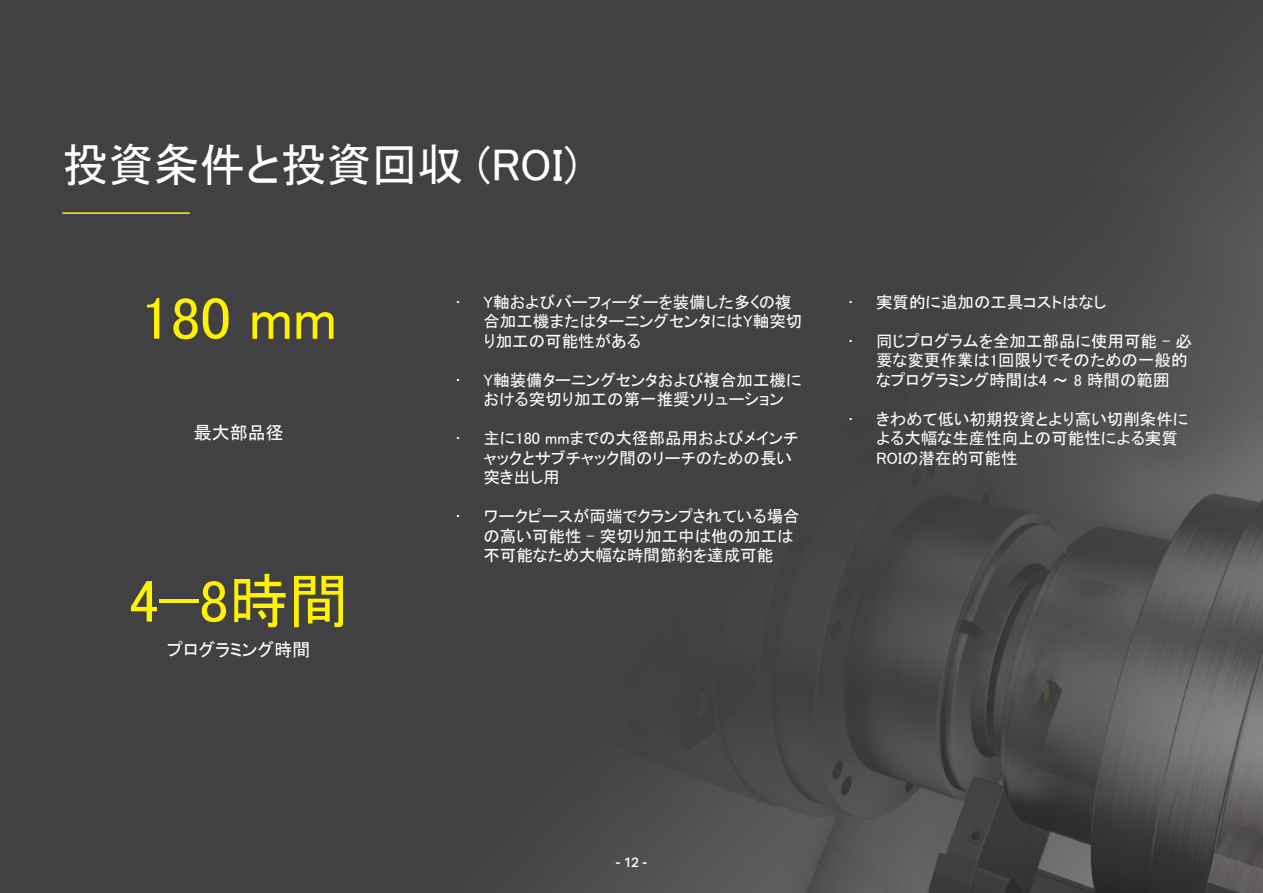
<style>
.page{position:relative;width:1263px;height:893px;background:#414042}
.page>*{position:absolute;margin:0;border:0;box-sizing:border-box;transform-origin:0 0}
.t1{font:60px "MS P Gothic";color:#fff200}
.t2{font:45.75px "MS P Gothic";color:#fff}
.t3{font:18px "MS P Gothic";color:#fff}
.t4{font:16.5px/19.5px "MS P Gothic";color:#fff}
.t5{font:500 13.5px "Aktiv Grotesk";color:#fff}
</style>
<div class="page">
<img style="left:565px;top:182px;width:698px;height:711px">
<h2 class="t2" style="left:62px;top:141px;width:517px">投資条件と投資回収 (ROI)</h2>
<h1 class="t1" style="left:141px;top:288px;width:198px">180 mm</h1>
<p class="t3" style="left:194px;top:424px;width:91px">最大部品径</p>
<h1 class="t1" style="left:129px;top:571px;width:222px">4−8時間</h1>
<p class="t3" style="left:167px;top:640px;width:145px">プログラミング時間</p>
<p class="t4" style="left:483px;top:292px;width:320px;text-indent:-27px">• Y軸およびバーフィーダーを装備した多くの複合加工機またはターニングセンタにはY軸突切り加工の可能性がある</p>
<p class="t4" style="left:456px;top:370px;width:347px;text-align:center">• Y軸装備ターニングセンタおよび複合加工機における突切り加工の第一推奨ソリューション</p>
<p class="t4" style="left:483px;top:429px;width:317px;text-indent:-27px">• 主に180 mmまでの大径部品用およびメインチャックとサブチャック間のリーチのための長い突き出し用</p>
<p class="t4" style="left:483px;top:507px;width:318px;text-indent:-27px">• ワークピースが両端でクランプされている場合の高い可能性 – 突切り加工中は他の加工は不可能なため大幅な時間節約を達成可能</p>
<p class="t4" style="left:849px;top:292px;width:259px">• 実質的に追加の工具コストはなし</p>
<p class="t4" style="left:876px;top:331px;width:317px;text-indent:-27px">• 同じプログラムを全加工部品に使用可能 – 必要な変更作業は1回限りでそのための一般的なプログラミング時間は4 ～ 8 時間の範囲</p>
<p class="t4" style="left:876px;top:409px;width:314px;text-indent:-27px">• きわめて低い初期投資とより高い切削条件による大幅な生産性向上の可能性による実質<br>ROIの潜在的可能性</p>
<p class="t5" style="left:615px;top:854px;width:33px">- 12 -</p>
</div>
